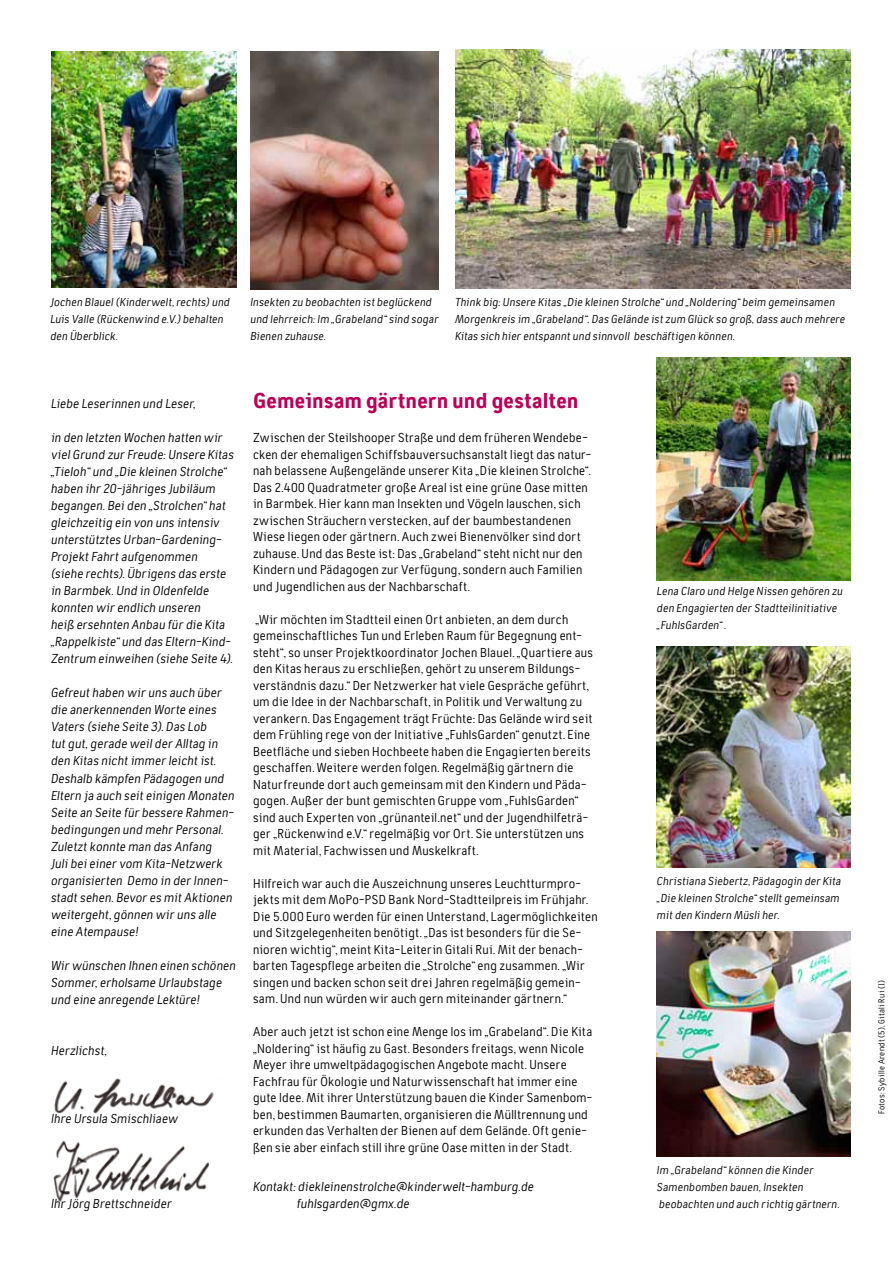
<style>
.page{position:relative;width:893px;height:1263px;background:#fff}
.page>*{position:absolute;margin:0;border:0;box-sizing:border-box;transform-origin:0 0}
.t1{font:800 22.5px "Tempelhof";color:#b80058}
.t2{font:13.5px/16.5px "Tempelhof";letter-spacing:.01em;color:#000}
.t3{font:italic 13.5px/17px "Tempelhof";letter-spacing:.005em;color:#000}
.t4{font:italic 12px/17px "Tempelhof";letter-spacing:.01em;color:#000}
.t5{font:9px "Tempelhof";letter-spacing:.025em;color:#000}
</style>
<div class="page">
<img style="left:54px;top:1078px;width:160px;height:36px">
<img style="left:53px;top:1140px;width:157px;height:62px">
<img style="left:51px;top:51px;width:185px;height:236px">
<img style="left:455px;top:50px;width:395px;height:238px">
<img style="left:251px;top:51px;width:187px;height:238px">
<img style="left:657px;top:357px;width:193px;height:223px">
<img style="left:657px;top:646px;width:193px;height:221px">
<img style="left:657px;top:931px;width:193px;height:226px">
<p class="t4" style="left:50px;top:294px;width:181px">Jochen Blauel (Kinderwelt, rechts) und<br>Luis Valle (Rückenwind e.V.) behalten den Überblick.</p>
<p class="t4" style="left:250px;top:294px;width:190px">Insekten zu beobachten ist beglückend und lehrreich: Im „Grabeland“ sind sogar<br>Bienen zuhause.</p>
<p class="t4" style="left:455px;top:294px;width:392px">Think big: Unsere Kitas „Die kleinen Strolche“ und „Noldering“ beim gemeinsamen<br>Morgenkreis im „Grabeland“. Das Gelände ist zum Glück so groß, dass auch mehrere<br>Kitas sich hier entspannt und sinnvoll beschäftigen können.</p>
<p class="t3" style="left:51px;top:395px;width:146px">Liebe Leserinnen und Leser,</p>
<p class="t3" style="left:51px;top:429px;width:184px">in den letzten Wochen hatten wir viel Grund zur Freude: Unsere Kitas „Tieloh“ und „Die kleinen Strolche“ haben ihr 20-jähriges Jubiläum begangen. Bei den „Strolchen“ hat gleichzeitig ein von uns intensiv unterstütztes Urban-Gardening-Projekt Fahrt aufgenommen<br>(siehe rechts). Übrigens das erste in Barmbek. Und in Oldenfelde konnten wir endlich unseren<br>heiß ersehnten Anbau für die Kita „Rappelkiste“ und das Eltern-Kind-Zentrum einweihen (siehe Seite 4).</p>
<p class="t3" style="left:51px;top:685px;width:185px">Gefreut haben wir uns auch über die anerkennenden Worte eines<br>Vaters (siehe Seite 3). Das Lob<br>tut gut, gerade weil der Alltag in den Kitas nicht immer leicht ist.<br>Deshalb kämpfen Pädagogen und<br>Eltern ja auch seit einigen Monaten<br>Seite an Seite für bessere Rahmen&shy;bedingungen und mehr Personal.<br>Zuletzt konnte man das Anfang<br>Juli bei einer vom Kita-Netzwerk organisierten Demo in der Innen&shy;stadt sehen. Bevor es mit Aktionen weitergeht, gönnen wir uns alle eine Atempause!</p>
<p class="t3" style="left:51px;top:957px;width:186px">Wir wünschen Ihnen einen schönen<br>Sommer, erholsame Urlaubstage und eine anregende Lektüre!</p>
<p class="t3" style="left:51px;top:1042px;width:58px">Herzlichst,</p>
<p class="t3" style="left:51px;top:1110px;width:129px">Ihre Ursula Smischliaew</p>
<p class="t3" style="left:51px;top:1195px;width:122px">Ihr Jörg Brettschneider</p>
<h1 class="t1" style="left:253px;top:388px;width:327px">Gemeinsam gärtnern und gestalten</h1>
<p class="t2" style="left:253px;top:430px;width:340px">Zwischen der Steilshooper Straße und dem früheren Wendebe&shy;cken der ehemaligen Schiffsbauversuchsanstalt liegt das natur&shy;nah belassene Außengelände unserer Kita „Die kleinen Strolche“.<br>Das 2.400 Quadratmeter große Areal ist eine grüne Oase mitten in Barmbek. Hier kann man Insekten und Vögeln lauschen, sich zwischen Sträuchern verstecken, auf der baumbestandenen Wiese liegen oder gärtnern. Auch zwei Bienenvölker sind dort zuhause. Und das Beste ist: Das „Grabeland“ steht nicht nur den Kindern und Pädagogen zur Verfügung, sondern auch Familien und Jugendlichen aus der Nachbarschaft.</p>
<p class="t2" style="left:253px;top:611px;width:342px">„Wir möchten im Stadtteil einen Ort anbieten, an dem durch gemeinschaftliches Tun und Erleben Raum für Begegnung ent&shy;steht“, so unser Projektkoordinator Jochen Blauel. „Quartiere aus den Kitas heraus zu erschließen, gehört zu unserem Bildungs&shy;verständnis dazu.“ Der Netzwerker hat viele Gespräche geführt, um die Idee in der Nachbarschaft, in Politik und Verwaltung zu verankern. Das Engagement trägt Früchte: Das Gelände wird seit dem Frühling rege von der Initiative „FuhlsGarden“ genutzt. Eine Beetfläche und sieben Hochbeete haben die Engagierten bereits geschaffen. Weitere werden folgen. Regelmäßig gärtnern die Naturfreunde dort auch gemeinsam mit den Kindern und Päda&shy;gogen. Außer der bunt gemischten Gruppe vom „FuhlsGarden“ sind auch Experten von „grünanteil.net“ und der Jugendhilfeträ&shy;ger „Rückenwind e.V.“ regelmäßig vor Ort. Sie unterstützen uns mit Material, Fachwissen und Muskelkraft.</p>
<p class="t2" style="left:253px;top:875px;width:346px">Hilfreich war auch die Auszeichnung unseres Leuchtturmpro&shy;jekts mit dem MoPo-PSD Bank Nord-Stadtteilpreis im Frühjahr.<br>Die 5.000 Euro werden für einen Unterstand, Lagermöglichkeiten und Sitzgelegenheiten benötigt. „Das ist besonders für die Se&shy;nioren wichtig“, meint Kita-Leiterin Gitali Rui. Mit der benach&shy;barten Tagespflege arbeiten die „Strolche“ eng zusammen. „Wir singen und backen schon seit drei Jahren regelmäßig gemein&shy;sam. Und nun würden wir auch gern miteinander gärtnern.“</p>
<p class="t2" style="left:253px;top:1024px;width:341px">Aber auch jetzt ist schon eine Menge los im „Grabeland“. Die Kita „Noldering“ ist häufig zu Gast. Besonders freitags, wenn Nicole Meyer ihre umweltpädagogischen Angebote macht. Unsere Fachfrau für Ökologie und Naturwissenschaft hat immer eine gute Idee. Mit ihrer Unterstützung bauen die Kinder Samenbom&shy;ben, bestimmen Baumarten, organisieren die Mülltrennung und erkunden das Verhalten der Bienen auf dem Gelände. Oft genie&shy;ßen sie aber einfach still ihre grüne Oase mitten in der Stadt.</p>
<p class="t3" style="left:297px;top:1178px;width:239px;text-indent:-44px">Kontakt: diekleinenstrolche@kinderwelt-hamburg.de fuhlsgarden@gmx.de</p>
<p class="t4" style="left:657px;top:583px;width:187px">Lena Claro und Helge Nissen gehören zu den Engagierten der Stadtteilinitiative „FuhlsGarden“ .</p>
<p class="t4" style="left:657px;top:872px;width:186px">Christiana Siebertz, Pädagogin der Kita „Die kleinen Strolche“ stellt gemeinsam mit den Kindern Müsli her.</p>
<p class="t4" style="left:657px;top:1161px;width:184px">Im „Grabeland“ können die Kinder<br>Samenbomben bauen, Insekten beobachten und auch richtig gärtnern.</p>
<p class="t5" style="left:876px;top:1114px;width:136px;rotate:-90deg">Fotos: Sybille Arendt (5), Gitali Rui (1)</p>
</div>
